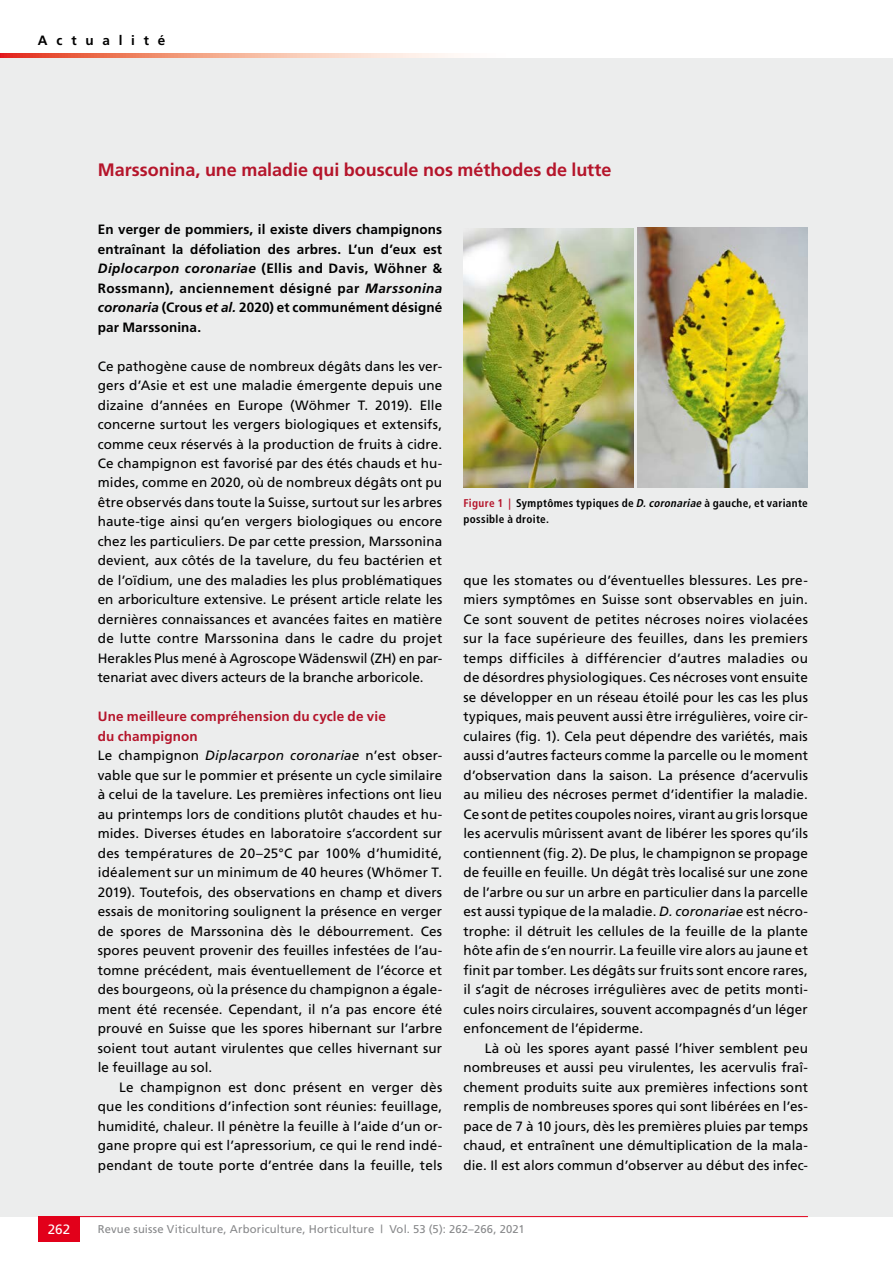
<style>
.page{position:relative;width:893px;height:1263px;background:#fff}
.page>*{position:absolute;margin:0;border:0;box-sizing:border-box;transform-origin:0 0}
.t1{font:700 18px "Frutiger";letter-spacing:-.005em;color:#b5152b}
.t2{font:13.5px/19.5px "Frutiger";letter-spacing:.01em;color:#000;text-align:justify}
.t3{font:700 13.5px/19.5px "Frutiger";letter-spacing:.01em;color:#000;text-align:justify}
.t4{font:700 13.5px "Frutiger";letter-spacing:.65em;color:#000}
.t5{font:13.5px "Frutiger";color:#fff}
.t6{font:700 condensed 11.25px/16.5px "Frutiger";letter-spacing:.03em;color:#000}
.t7{font:11.25px "Frutiger";letter-spacing:.015em;color:#87888a}
.s1{font-style:italic}
.s2{font-weight:700;color:#b5152b}
.s3{color:#b5152b}
</style>
<div class="page">
<svg style="left:0;top:54px;width:451px;height:4px;background:#f3a48f"></svg>
<div style="left:0;top:58px;width:893px;height:1158px;background:#eceded"></div>
<hr style="left:38px;top:1216px;width:770px;height:1px;background:#e2001a">
<div style="left:38px;top:1216px;width:42px;height:26px;background:#e2001a"></div>
<img style="left:463px;top:229px;width:171px;height:259px">
<img style="left:638px;top:227px;width:170px;height:261px">
<p class="t4" style="left:38px;top:32px;width:129px">Actualité</p>
<h1 class="t1" style="left:98px;top:159px;width:515px">Marssonina, une maladie qui bouscule nos méthodes de lutte</h1>
<p class="t3" style="left:98px;top:219px;width:346px">En verger de pommiers, il existe divers champignons entraînant la défoliation des arbres. L’un d’eux est <span class="s1">Diplocarpon coronariae</span> (Ellis and Davis, Wöhner &amp; Rossmann), anciennement désigné par <span class="s1">Marssonina coronaria</span> (Crous <span class="s1">et al.</span> 2020) et communément désigné par Marssonina.</p>
<p class="t2" style="left:98px;top:356px;width:346px">Ce pathogène cause de nombreux dégâts dans les ver&shy;gers d’Asie et est une maladie émergente depuis une dizaine d’années en Europe (Wöhmer T. 2019). Elle concerne surtout les vergers biologiques et extensifs, comme ceux réservés à la production de fruits à cidre.<br>Ce champignon est favorisé par des étés chauds et hu&shy;mides, comme en 2020, où de nombreux dégâts ont pu être observés dans toute la Suisse, surtout sur les arbres haute-tige ainsi qu’en vergers biologiques ou encore chez les particuliers. De par cette pression, Marssonina devient, aux côtés de la tavelure, du feu bactérien et de l’oïdium, une des maladies les plus problématiques en arboriculture extensive. Le présent article relate les dernières connaissances et avancées faites en matière de lutte contre Marssonina dans le cadre du projet Herakles Plus mené à Agroscope Wädenswil (ZH) en par&shy;tenariat avec divers acteurs de la branche arboricole.</p>
<p class="t2" style="left:98px;top:707px;width:346px;text-align:left"><span class="s2">Une meilleure compréhension du cycle de vie<br>du champignon<br></span>Le champignon <span class="s1">Diplacarpon coronariae</span> n’est obser&shy;vable que sur le pommier et présente un cycle similaire à celui de la tavelure. Les premières infections ont lieu au printemps lors de conditions plutôt chaudes et hu&shy;mides. Diverses études en laboratoire s’accordent sur des températures de 20–25°C par 100% d’humidité, idéalement sur un minimum de 40 heures (Whömer T.<br>2019). Toutefois, des observations en champ et divers essais de monitoring soulignent la présence en verger de spores de Marssonina dès le débourrement. Ces spores peuvent provenir des feuilles infestées de l’au&shy;tomne précédent, mais éventuellement de l’écorce et des bourgeons, où la présence du champignon a égale&shy;ment été recensée. Cependant, il n’a pas encore été prouvé en Suisse que les spores hibernant sur l’arbre soient tout autant virulentes que celles hivernant sur le feuillage au sol.</p>
<p class="t2" style="left:98px;top:1077px;width:346px;text-indent:21px">Le champignon est donc présent en verger dès que les conditions d’infection sont réunies: feuillage, humidité, chaleur. Il pénètre la feuille à l’aide d’un or&shy;gane propre qui est l’apressorium, ce qui le rend indé&shy;pendant de toute porte d’entrée dans la feuille, tels</p>
<p class="t6" style="left:463px;top:495px;width:346px"><span class="s3">Figure 1 |</span> Symptômes typiques de <span class="s1">D. coronariae</span> à gauche, et variante possible à droite.</p>
<p class="t2" style="left:463px;top:570px;width:346px">que les stomates ou d’éventuelles blessures. Les pre&shy;miers symptômes en Suisse sont observables en juin.<br>Ce sont souvent de petites nécroses noires violacées sur la face supérieure des feuilles, dans les premiers temps difficiles à différencier d’autres maladies ou de désordres physiologiques. Ces nécroses vont ensuite se développer en un réseau étoilé pour les cas les plus typiques, mais peuvent aussi être irrégulières, voire cir&shy;culaires (fig. 1). Cela peut dépendre des variétés, mais aussi d’autres facteurs comme la parcelle ou le moment d’observation dans la saison. La présence d’acervulis au milieu des nécroses permet d’identifier la maladie.<br>Ce sont de petites coupoles noires, virant au gris lorsque les acervulis mûrissent avant de libérer les spores qu’ils contiennent (fig. 2). De plus, le champignon se propage de feuille en feuille. Un dégât très localisé sur une zone de l’arbre ou sur un arbre en particulier dans la parcelle est aussi typique de la maladie. <span class="s1">D. coronariae</span> est nécro&shy;trophe: il détruit les cellules de la feuille de la plante hôte afin de s’en nourrir. La feuille vire alors au jaune et finit par tomber. Les dégâts sur fruits sont encore rares, il s’agit de nécroses irrégulières avec de petits monti&shy;cules noirs circulaires, souvent accompagnés d’un léger enfoncement de l’épiderme.</p>
<p class="t2" style="left:463px;top:1038px;width:346px;text-indent:21px">Là où les spores ayant passé l’hiver semblent peu nombreuses et aussi peu virulentes, les acervulis fraî&shy;chement produits suite aux premières infections sont remplis de nombreuses spores qui sont libérées en l’es&shy;pace de 7 à 10 jours, dès les premières pluies par temps chaud, et entraînent une démultiplication de la mala&shy;die. Il est alors commun d’observer au début des infec-</p>
<p class="t5" style="left:48px;top:1221px;width:24px">262</p>
<p class="t7" style="left:98px;top:1223px;width:428px">Revue suisse Viticulture, Arboriculture, Horticulture | Vol. 53 (5): 262–266, 2021</p>
</div>
